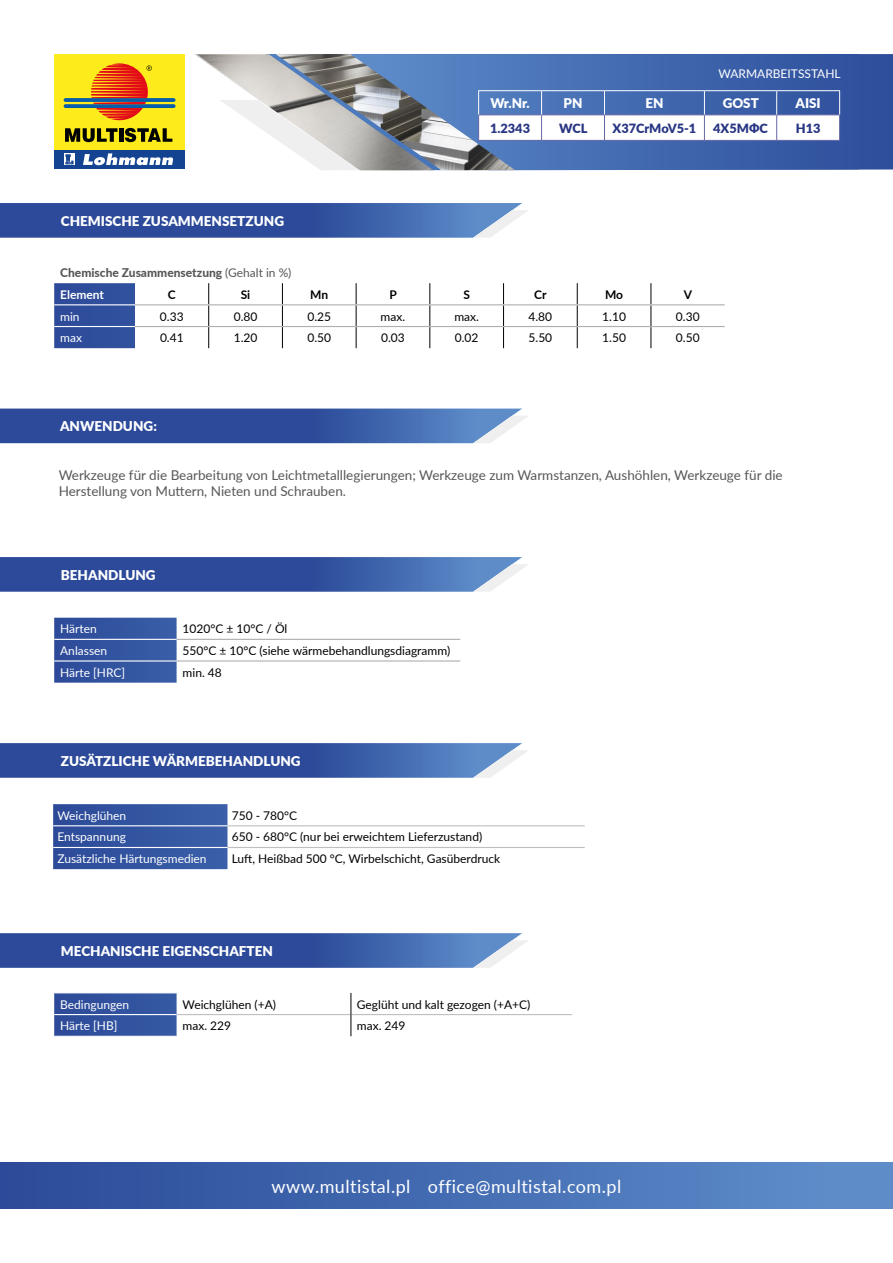
<style>
.page{position:relative;width:893px;height:1263px;background:#fff}
.page>*{position:absolute;margin:0;border:0;box-sizing:border-box;transform-origin:0 0}
.t1{font:18px "Lato";letter-spacing:.025em;color:#fff}
.t2{font:13.5px/16.2px "Lato";color:#575756}
.t3{font:900 13.5px "Lato";color:#fff}
.t4{font:900 13.35px "Lato";color:#fff}
.t5{font:900 12.75px "Lato";color:#283583}
.t6{font:12px "Lato";color:#000}
.t7{font:12px "Lato";color:#fff}
.t8{font:800 12px/21.6px "Lato";color:#575756}
.t9{font:700 12px "Lato";letter-spacing:-.005em;color:#000}
.s1{font-weight:400}
.s2{font-weight:700;color:#fff}
</style>
<div class="page">
<svg style="left:0;top:203px;width:528px;height:35px;background:#4261a8"></svg>
<svg style="left:0;top:409px;width:528px;height:34px;background:#4060a7"></svg>
<svg style="left:0;top:557px;width:528px;height:35px;background:#4261a8"></svg>
<svg style="left:0;top:743px;width:528px;height:35px;background:#4261a8"></svg>
<svg style="left:0;top:933px;width:528px;height:35px;background:#4261a8"></svg>
<div style="left:54px;top:54px;width:130px;height:96px;background:#fdeb1b"></div>
<div style="left:54px;top:150px;width:130px;height:19px;background:#134391"></div>
<svg style="left:125px;top:128px;width:47px;height:14px"></svg>
<hr style="left:119px;top:128px;width:4px;height:14px;background:#010202">
<svg style="left:65px;top:128px;width:53px;height:14px"></svg>
<svg style="left:64px;top:153px;width:11px;height:12px"></svg>
<svg style="left:65px;top:154px;width:9px;height:10px"></svg>
<svg style="left:83px;top:153px;width:90px;height:12px"></svg>
<svg style="left:64px;top:98px;width:112px;height:4px"></svg>
<svg style="left:64px;top:104px;width:112px;height:4px"></svg>
<svg style="left:91px;top:63px;width:61px;height:57px"></svg>
<svg style="left:54px;top:618px;width:123px;height:65px;background:#3757a1"></svg>
<hr style="left:177px;top:639px;width:283px;height:1px;background:#aeaeae">
<hr style="left:177px;top:660px;width:283px;height:1px;background:#aeaeae">
<hr style="left:54px;top:639px;width:123px;height:1px;background:#fff">
<hr style="left:54px;top:660px;width:123px;height:1px;background:#fff">
<div style="left:54px;top:994px;width:123px;height:42px;background:#31529e"></div>
<hr style="left:54px;top:1014px;width:123px;height:1px;background:#fff">
<hr style="left:177px;top:1014px;width:174px;height:1px;background:#bfbfbf">
<hr style="left:351px;top:1014px;width:221px;height:1px;background:#bfbfbf">
<svg style="left:351px;top:993px;width:1px;height:43px"></svg>
<svg style="left:53px;top:804px;width:174px;height:65px;background:#3557a1"></svg>
<hr style="left:227px;top:825px;width:358px;height:1px;background:#bfbfbf">
<hr style="left:227px;top:847px;width:358px;height:1px;background:#bfbfbf">
<hr style="left:53px;top:825px;width:174px;height:1px;background:#fff">
<hr style="left:53px;top:847px;width:174px;height:1px;background:#fff">
<div style="left:54px;top:283px;width:81px;height:65px;background:#2f4e9c"></div>
<svg style="left:208px;top:283px;width:1px;height:65px"></svg>
<svg style="left:282px;top:283px;width:1px;height:65px"></svg>
<svg style="left:356px;top:283px;width:1px;height:65px"></svg>
<svg style="left:429px;top:283px;width:1px;height:65px"></svg>
<svg style="left:503px;top:283px;width:1px;height:65px"></svg>
<svg style="left:577px;top:283px;width:1px;height:65px"></svg>
<svg style="left:651px;top:283px;width:1px;height:65px"></svg>
<hr style="left:54px;top:304px;width:81px;height:1px;background:#fff">
<hr style="left:54px;top:326px;width:81px;height:1px;background:#fff">
<hr style="left:135px;top:304px;width:74px;height:1px;background:#aeaeae">
<hr style="left:209px;top:304px;width:73px;height:1px;background:#aeaeae">
<hr style="left:282px;top:304px;width:74px;height:1px;background:#aeaeae">
<hr style="left:356px;top:304px;width:74px;height:1px;background:#aeaeae">
<hr style="left:430px;top:304px;width:74px;height:1px;background:#aeaeae">
<hr style="left:504px;top:304px;width:73px;height:1px;background:#aeaeae">
<hr style="left:577px;top:304px;width:74px;height:1px;background:#aeaeae">
<hr style="left:651px;top:304px;width:74px;height:1px;background:#aeaeae">
<hr style="left:135px;top:326px;width:74px;height:1px;background:#aeaeae">
<hr style="left:209px;top:326px;width:73px;height:1px;background:#aeaeae">
<hr style="left:282px;top:326px;width:74px;height:1px;background:#aeaeae">
<hr style="left:356px;top:326px;width:74px;height:1px;background:#aeaeae">
<hr style="left:430px;top:326px;width:74px;height:1px;background:#aeaeae">
<hr style="left:504px;top:326px;width:73px;height:1px;background:#aeaeae">
<hr style="left:577px;top:326px;width:74px;height:1px;background:#aeaeae">
<hr style="left:651px;top:326px;width:74px;height:1px;background:#aeaeae">
<div style="left:0;top:1163px;width:893px;height:46px;background:linear-gradient(to right,#2a4998,#608fcc)"></div>
<svg style="left:515px;top:54px;width:378px;height:116px;background:#3c61a9"></svg>
<img style="left:434px;top:54px;width:81px;height:116px">
<img style="left:195px;top:54px;width:239px;height:116px">
<svg style="left:219px;top:100px;width:140px;height:70px"></svg>
<hr style="left:478px;top:140px;width:64px;height:1px;background:#6565a4">
<hr style="left:542px;top:140px;width:62px;height:1px;background:#6565a4">
<hr style="left:604px;top:140px;width:100px;height:1px;background:#6565a4">
<hr style="left:704px;top:140px;width:73px;height:1px;background:#6565a4">
<hr style="left:777px;top:140px;width:63px;height:1px;background:#6565a4">
<hr style="left:478px;top:90px;width:64px;height:1px;background:#fff">
<hr style="left:542px;top:90px;width:62px;height:1px;background:#fff">
<hr style="left:604px;top:90px;width:100px;height:1px;background:#fff">
<hr style="left:704px;top:90px;width:73px;height:1px;background:#fff">
<hr style="left:777px;top:90px;width:63px;height:1px;background:#fff">
<svg style="left:478px;top:91px;width:362px;height:49px"></svg>
<p class="t7" style="left:719px;top:65px;width:124px">WARMARBEITSSTAHL</p>
<p class="t3" style="left:61px;top:211px;width:225px">CHEMISCHE ZUSAMMENSETZUNG</p>
<p class="t4" style="left:490px;top:93px;width:41px">Wr.Nr.</p>
<p class="t4" style="left:564px;top:93px;width:20px">PN</p>
<p class="t4" style="left:645px;top:93px;width:20px">EN</p>
<p class="t4" style="left:723px;top:93px;width:38px">GOST</p>
<p class="t4" style="left:795px;top:93px;width:27px">AISI</p>
<p class="t5" style="left:490px;top:118px;width:42px">1.2343</p>
<p class="t5" style="left:559px;top:118px;width:30px">WCL</p>
<p class="t5" style="left:613px;top:118px;width:85px">X37CrMoV5-1</p>
<p class="t5" style="left:713px;top:118px;width:56px">4Х5МФС</p>
<p class="t5" style="left:796px;top:118px;width:26px">H13</p>
<p class="t8" style="left:60px;top:261px;width:233px">Chemische Zusammensetzung <span class="s1">(Gehalt in %)<br></span><span class="s2">Element</span></p>
<p class="t9" style="left:168px;top:286px;width:9px">C</p>
<p class="t9" style="left:241px;top:286px;width:11px">Si</p>
<p class="t9" style="left:310px;top:286px;width:20px">Mn</p>
<p class="t9" style="left:389px;top:286px;width:9px">P</p>
<p class="t9" style="left:463px;top:286px;width:8px">S</p>
<p class="t9" style="left:534px;top:286px;width:14px">Cr</p>
<p class="t9" style="left:605px;top:286px;width:20px">Mo</p>
<p class="t9" style="left:684px;top:286px;width:10px">V</p>
<p class="t7" style="left:60px;top:308px;width:21px">min</p>
<p class="t6" style="left:160px;top:308px;width:25px">0.33</p>
<p class="t6" style="left:234px;top:308px;width:25px">0.80</p>
<p class="t6" style="left:307px;top:308px;width:25px">0.25</p>
<p class="t6" style="left:381px;top:308px;width:26px">max.</p>
<p class="t6" style="left:454px;top:308px;width:26px">max.</p>
<p class="t6" style="left:528px;top:308px;width:25px">4.80</p>
<p class="t6" style="left:602px;top:308px;width:25px">1.10</p>
<p class="t6" style="left:676px;top:308px;width:25px">0.30</p>
<p class="t7" style="left:60px;top:329px;width:23px">max</p>
<p class="t6" style="left:160px;top:329px;width:25px">0.41</p>
<p class="t6" style="left:234px;top:329px;width:25px">1.20</p>
<p class="t6" style="left:307px;top:329px;width:25px">0.50</p>
<p class="t6" style="left:381px;top:329px;width:25px">0.03</p>
<p class="t6" style="left:455px;top:329px;width:25px">0.02</p>
<p class="t6" style="left:529px;top:329px;width:25px">5.50</p>
<p class="t6" style="left:602px;top:329px;width:25px">1.50</p>
<p class="t6" style="left:676px;top:329px;width:25px">0.50</p>
<p class="t3" style="left:60px;top:416px;width:98px">ANWENDUNG:</p>
<p class="t2" style="left:59px;top:466px;width:725px">Werkzeuge für die Bearbeitung von Leichtmetalllegierungen; Werkzeuge zum Warmstanzen, Aushöhlen, Werkzeuge für die<br>Herstellung von Muttern, Nieten und Schrauben.</p>
<p class="t3" style="left:61px;top:565px;width:96px">BEHANDLUNG</p>
<p class="t7" style="left:60px;top:620px;width:38px">Härten</p>
<p class="t6" style="left:183px;top:620px;width:106px">1020°C ± 10°C / Öl</p>
<p class="t7" style="left:60px;top:642px;width:49px">Anlassen</p>
<p class="t6" style="left:183px;top:642px;width:269px">550°C ± 10°C (siehe wärmebehandlungsdiagramm)</p>
<p class="t7" style="left:60px;top:664px;width:66px">Härte [HRC]</p>
<p class="t6" style="left:183px;top:664px;width:41px">min. 48</p>
<p class="t3" style="left:61px;top:751px;width:241px">ZUSÄTZLICHE WÄRMEBEHANDLUNG</p>
<p class="t7" style="left:57px;top:807px;width:70px">Weichglühen</p>
<p class="t6" style="left:232px;top:807px;width:67px">750 - 780°C</p>
<p class="t7" style="left:57px;top:828px;width:70px">Entspannung</p>
<p class="t6" style="left:232px;top:828px;width:252px">650 - 680°C (nur bei erweichtem Lieferzustand)</p>
<p class="t7" style="left:57px;top:850px;width:151px">Zusätzliche Härtungsmedien</p>
<p class="t6" style="left:232px;top:850px;width:270px">Luft, Heißbad 500 °C, Wirbelschicht, Gasüberdruck</p>
<p class="t3" style="left:61px;top:941px;width:214px">MECHANISCHE EIGENSCHAFTEN</p>
<p class="t7" style="left:60px;top:996px;width:71px">Bedingungen</p>
<p class="t6" style="left:183px;top:996px;width:95px">Weichglühen (+A)</p>
<p class="t6" style="left:357px;top:996px;width:175px">Geglüht und kalt gezogen (+A+C)</p>
<p class="t7" style="left:60px;top:1017px;width:59px">Härte [HB]</p>
<p class="t6" style="left:183px;top:1017px;width:50px">max. 229</p>
<p class="t6" style="left:357px;top:1017px;width:50px">max. 249</p>
<h1 class="t1" style="left:272px;top:1174px;width:351px">www.multistal.pl office@multistal.com.pl</h1>
</div>
